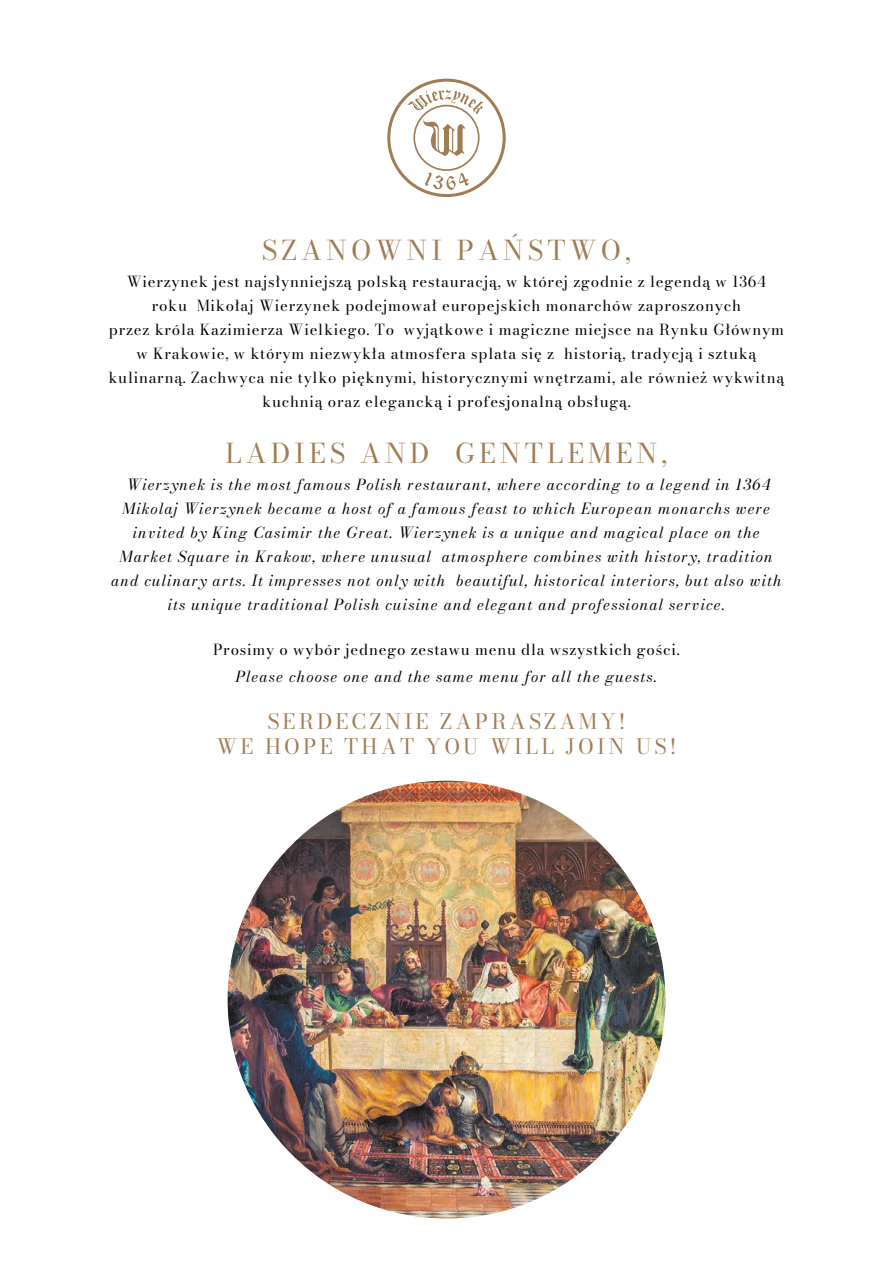
<style>
.page{position:relative;width:893px;height:1263px;background:#fff}
.page>*{position:absolute;margin:0;border:0;box-sizing:border-box;transform-origin:0 0}
.t1{font:27px "Bodoni Moda";letter-spacing:.15em;color:#9f7c53}
.t2{font:21px/25.2px "Bodoni Moda";letter-spacing:.15em;color:#9f7c53;text-align:center}
.t3{font:italic 15px/24px "Bodoni Moda";letter-spacing:.075em;color:#000;text-align:center}
.t4{font:15px/24px "Bodoni Moda";letter-spacing:.05em;color:#000;text-align:center}
</style>
<div class="page">
<svg style="left:387px;top:79px;width:119px;height:118px"></svg>
<img style="left:228px;top:781px;width:437px;height:437px;border-radius:219px">
<h1 class="t1" style="left:262px;top:232px;width:370px">SZANOWNI PAŃSTWO,</h1>
<p class="t4" style="left:108px;top:269px;width:677px">Wierzynek jest najsłynniejszą polską restauracją, w której zgodnie z legendą w 1364 roku Mikołaj Wierzynek podejmował europejskich monarchów zaproszonych<br>przez króla Kazimierza Wielkiego. To wyjątkowe i magiczne miejsce na Rynku Głównym w Krakowie, w którym niezwykła atmosfera splata się z historią, tradycją i sztuką kulinarną. Zachwyca nie tylko pięknymi, historycznymi wnętrzami, ale również wykwitną kuchnią oraz elegancką i profesjonalną obsługą.</p>
<h1 class="t1" style="left:226px;top:435px;width:443px">LADIES AND GENTLEMEN,</h1>
<p class="t3" style="left:111px;top:473px;width:672px">Wierzynek is the most famous Polish restaurant, where according to a legend in 1364<br>Mikolaj Wierzynek became a host of a famous feast to which European monarchs were invited by King Casimir the Great. Wierzynek is a unique and magical place on the Market Square in Krakow, where unusual atmosphere combines with history, tradition and culinary arts. It impresses not only with beautiful, historical interiors, but also with its unique traditional Polish cuisine and elegant and professional service.</p>
<p class="t4" style="left:213px;top:638px;width:468px">Prosimy o wybór jednego zestawu menu dla wszystkich gości.</p>
<p class="t3" style="left:236px;top:665px;width:422px">Please choose one and the same menu for all the guests.</p>
<h2 class="t2" style="left:216px;top:708px;width:462px">SERDECZNIE ZAPRASZAMY!<br>WE HOPE THAT YOU WILL JOIN US!</h2>
</div>
